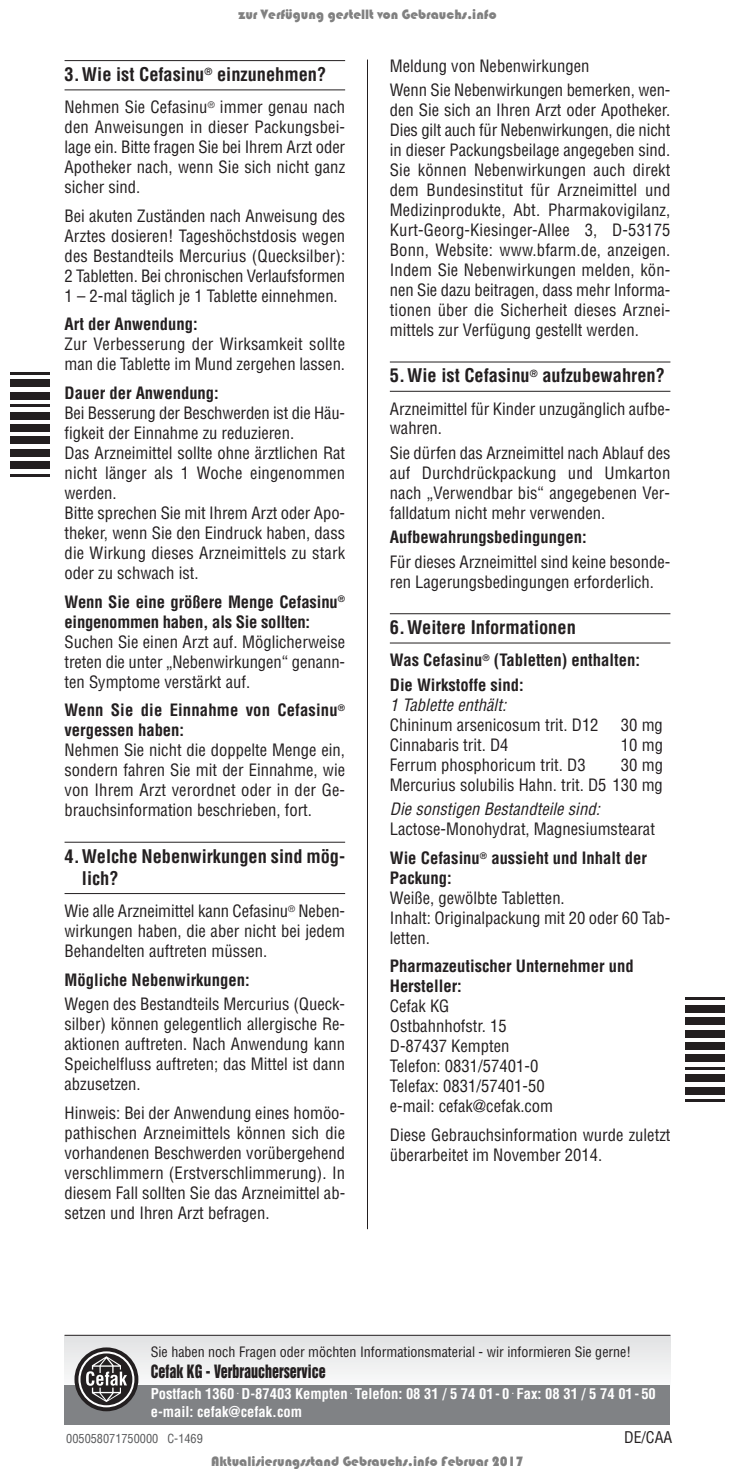
<style>
.page{position:relative;width:735px;height:1474px;background:#fff}
.page>*{position:absolute;margin:0;border:0;box-sizing:border-box;transform-origin:0 0}
.t1{font:700 condensed 18.38px/22.1px "Helvetica";color:#231f20}
.t2{font:16.8px "Helvetica Inserat";color:#231f20;scale:.83 1}
.t3{font:condensed 16.62px/19.9px "Helvetica";color:#231f20;text-align:justify}
.t4{font:700 condensed 16.62px/19.9px "Helvetica";color:#231f20}
.t5{font:italic condensed 16.62px "Helvetica";color:#231f20}
.t6{font:condensed 15.75px "Helvetica";color:#231f20}
.t7{font:700 condensed 14.53px/17.5px "Helvetica";color:#fff}
.t8{font:14px "Bauhaus 93";color:rgb(0 0 0/.5)}
.t9{font:condensed 14px "Helvetica";color:#231f20}
.t10{font:condensed 12.25px "Helvetica";color:#58595b}
.s1{font-weight:700}
</style>
<div class="page">
<hr style="left:367px;top:60px;width:1px;height:1169px;background:#231f20">
<hr style="left:64px;top:60px;width:281px;height:1px;background:#231f20">
<hr style="left:64px;top:90px;width:281px;height:1px;background:#231f20">
<hr style="left:64px;top:842px;width:281px;height:1px;background:#231f20">
<hr style="left:64px;top:893px;width:281px;height:1px;background:#231f20">
<hr style="left:389px;top:362px;width:281px;height:1px;background:#231f20">
<hr style="left:389px;top:391px;width:281px;height:1px;background:#231f20">
<hr style="left:389px;top:613px;width:281px;height:1px;background:#231f20">
<hr style="left:389px;top:642px;width:281px;height:1px;background:#231f20">
<div style="left:64px;top:1334px;width:606px;height:52px;background:#ededee"></div>
<div style="left:64px;top:1384px;width:606px;height:40px;background:#808285"></div>
<svg style="left:77px;top:1349px;width:58px;height:59px"></svg>
<div style="left:74px;top:1347px;width:64px;height:64px;border:4px solid #231f20;border-radius:50%"></div>
<svg style="left:80px;top:1353px;width:52px;height:52px"></svg>
<hr style="left:64px;top:1334px;width:606px;height:1px;background:#231f20">
<hr style="left:10px;top:372px;width:40px;height:3px;background:#231f20">
<div style="left:10px;top:379px;width:40px;height:8px;background:#231f20"></div>
<div style="left:10px;top:392px;width:40px;height:7px;background:#231f20"></div>
<hr style="left:10px;top:404px;width:40px;height:3px;background:#231f20">
<div style="left:10px;top:412px;width:40px;height:7px;background:#231f20"></div>
<div style="left:10px;top:424px;width:40px;height:8px;background:#231f20"></div>
<div style="left:10px;top:437px;width:40px;height:7px;background:#231f20"></div>
<div style="left:10px;top:449px;width:40px;height:7px;background:#231f20"></div>
<div style="left:10px;top:461px;width:40px;height:8px;background:#231f20"></div>
<hr style="left:10px;top:474px;width:40px;height:2px;background:#231f20">
<hr style="left:685px;top:1099px;width:39px;height:2px;background:#231f20">
<div style="left:685px;top:1086px;width:39px;height:8px;background:#231f20"></div>
<div style="left:685px;top:1074px;width:39px;height:7px;background:#231f20"></div>
<hr style="left:685px;top:1067px;width:39px;height:2px;background:#231f20">
<div style="left:685px;top:1054px;width:39px;height:8px;background:#231f20"></div>
<div style="left:685px;top:1042px;width:39px;height:7px;background:#231f20"></div>
<div style="left:685px;top:1029px;width:39px;height:8px;background:#231f20"></div>
<div style="left:685px;top:1017px;width:39px;height:7px;background:#231f20"></div>
<div style="left:685px;top:1005px;width:39px;height:7px;background:#231f20"></div>
<hr style="left:685px;top:997px;width:39px;height:3px;background:#231f20">
<p class="t8" style="left:238px;top:7px;width:259px">zur Verfügung gestellt von Gebrauchs.info</p>
<p class="t1" style="left:64px;top:65px;width:263px">3.Wie ist Cefasinu<sup>®</sup> einzunehmen?</p>
<p class="t3" style="left:64px;top:98px;width:282px">Nehmen Sie Cefasinu<sup>®</sup> immer genau nach den Anweisungen in dieser Packungsbei&shy;lage ein. Bitte fragen Sie bei Ihrem Arzt oder Apotheker nach, wenn Sie sich nicht ganz sicher sind.</p>
<p class="t3" style="left:64px;top:207px;width:282px">Bei akuten Zuständen nach Anweisung des Arztes dosieren! Tageshöchstdosis wegen des Bestandteils Mercurius (Quecksilber):<br>2 Tabletten. Bei chronischen Verlaufsformen 1 – 2-mal täglich je 1 Tablette einnehmen.</p>
<p class="t4" style="left:64px;top:316px;width:134px">Art der Anwendung:</p>
<p class="t3" style="left:64px;top:336px;width:282px">Zur Verbesserung der Wirksamkeit sollte man die Tablette im Mund zergehen lassen.</p>
<p class="t4" style="left:64px;top:384px;width:156px">Dauer der Anwendung:</p>
<p class="t3" style="left:64px;top:404px;width:282px;text-align:left">Bei Besserung der Beschwerden ist die Häu&shy;figkeit der Einnahme zu reduzieren.<br>Das Arzneimittel sollte ohne ärztlichen Rat nicht länger als 1 Woche eingenommen werden.<br>Bitte sprechen Sie mit Ihrem Arzt oder Apo&shy;theker, wenn Sie den Eindruck haben, dass die Wirkung dieses Arzneimittels zu stark oder zu schwach ist.</p>
<p class="t4" style="left:64px;top:593px;width:282px">Wenn Sie eine größere Menge Cefasinu<sup>® </sup>eingenommen haben, als Sie sollten:</p>
<p class="t3" style="left:64px;top:633px;width:282px">Suchen Sie einen Arzt auf. Möglicherweise treten die unter „Nebenwirkungen“ genann&shy;ten Symptome verstärkt auf.</p>
<p class="t4" style="left:64px;top:701px;width:282px">Wenn Sie die Einnahme von Cefasinu<sup>® </sup>vergessen haben:</p>
<p class="t3" style="left:64px;top:741px;width:282px">Nehmen Sie nicht die doppelte Menge ein, sondern fahren Sie mit der Einnahme, wie von Ihrem Arzt verordnet oder in der Ge&shy;brauchsinformation beschrieben, fort.</p>
<p class="t1" style="left:82px;top:846px;width:264px;text-indent:-17px">4.Welche Nebenwirkungen sind mög&shy;lich?</p>
<p class="t3" style="left:64px;top:902px;width:282px">Wie alle Arzneimittel kann Cefasinu<sup>®</sup> Neben&shy;wirkungen haben, die aber nicht bei jedem Behandelten auftreten müssen.</p>
<p class="t4" style="left:64px;top:970px;width:187px">Mögliche Nebenwirkungen:</p>
<p class="t3" style="left:64px;top:995px;width:282px">Wegen des Bestandteils Mercurius (Queck&shy;silber) können gelegentlich allergische Re&shy;aktionen auftreten. Nach Anwendung kann Speichelfluss auftreten; das Mittel ist dann abzusetzen.</p>
<p class="t3" style="left:64px;top:1104px;width:282px">Hinweis: Bei der Anwendung eines homöo&shy;pathischen Arzneimittels können sich die vorhandenen Beschwerden vorübergehend verschlimmern (Erstverschlimmerung). In diesem Fall sollten Sie das Arzneimittel ab&shy;setzen und Ihren Arzt befragen.</p>
<p class="t3" style="left:389px;top:55px;width:282px;line-height:24.5px">Meldung von Nebenwirkungen<br>Wenn Sie Nebenwirkungen bemerken, wen-</p>
<p class="t3" style="left:389px;top:102px;width:282px">den Sie sich an Ihren Arzt oder Apotheker.<br>Dies gilt auch für Nebenwirkungen, die nicht in dieser Packungsbeilage angegeben sind.<br>Sie können Nebenwirkungen auch direkt dem Bundesinstitut für Arzneimittel und Medizinprodukte, Abt. Pharmakovigilanz, Kurt-Georg-Kiesinger-Allee 3, D-53175<br>Bonn, Website: www.bfarm.de, anzeigen.<br>Indem Sie Nebenwirkungen melden, kön&shy;nen Sie dazu beitragen, dass mehr Informa&shy;tionen über die Sicherheit dieses Arznei&shy;mittels zur Verfügung gestellt werden.</p>
<p class="t1" style="left:389px;top:366px;width:276px">5.Wie ist Cefasinu<sup>®</sup> aufzubewahren?</p>
<p class="t3" style="left:389px;top:400px;width:282px">Arzneimittel für Kinder unzugänglich aufbe&shy;wahren.</p>
<p class="t3" style="left:389px;top:444px;width:282px">Sie dürfen das Arzneimittel nach Ablauf des auf Durchdrückpackung und Umkarton nach „Verwendbar bis“ angegebenen Ver&shy;falldatum nicht mehr verwenden.</p>
<p class="t4" style="left:389px;top:528px;width:198px">Aufbewahrungsbedingungen:</p>
<p class="t3" style="left:389px;top:553px;width:282px">Für dieses Arzneimittel sind keine besonde&shy;ren Lagerungsbedingungen erforderlich.</p>
<p class="t1" style="left:389px;top:618px;width:187px">6.Weitere Informationen</p>
<p class="t4" style="left:389px;top:649px;width:251px;line-height:24.5px">Was Cefasinu<sup>®</sup> (Tabletten) enthalten:<br>Die Wirkstoffe sind:</p>
<p class="t5" style="left:389px;top:698px;width:121px">1 Tablette enthält:</p>
<p class="t3" style="left:389px;top:716px;width:210px">Chininum arsenicosum trit. D12</p>
<p class="t3" style="left:620px;top:716px;width:44px">30 mg</p>
<p class="t3" style="left:389px;top:736px;width:120px">Cinnabaris trit. D4</p>
<p class="t3" style="left:620px;top:736px;width:44px">10 mg</p>
<p class="t3" style="left:389px;top:756px;width:197px">Ferrum phosphoricum trit. D3</p>
<p class="t3" style="left:389px;top:756px;width:274px;text-align:right">30 mg<br>Mercurius solubilis Hahn. trit. D5 130 mg</p>
<p class="t5" style="left:389px;top:802px;width:215px">Die sonstigen Bestandteile sind:</p>
<p class="t3" style="left:389px;top:815px;width:266px;line-height:28.9px">Lactose-Monohydrat, Magnesiumstearat<br><span class="s1">Wie Cefasinu</span><sup>®</sup> <span class="s1">aussieht und Inhalt der</span></p>
<p class="t4" style="left:389px;top:869px;width:63px">Packung:</p>
<p class="t3" style="left:389px;top:889px;width:282px;text-align:left">Weiße, gewölbte Tabletten.<br>Inhalt: Originalpackung mit 20 oder 60 Tab&shy;letten.</p>
<p class="t4" style="left:389px;top:957px;width:245px">Pharmazeutischer Unternehmer und<br>Hersteller:</p>
<p class="t3" style="left:389px;top:997px;width:165px;text-align:left">Cefak KG<br>Ostbahnhofstr. 15<br>D-87437 Kempten<br>Telefon: 0831/57401-0<br>Telefax: 0831/57401-50 e-mail: cefak@cefak.com</p>
<p class="t3" style="left:389px;top:1126px;width:282px">Diese Gebrauchsinformation wurde zuletzt überarbeitet im November 2014.</p>
<p class="t9" style="left:151px;top:1346px;width:481px">Sie haben noch Fragen oder möchten Informationsmaterial - wir informieren Sie gerne!</p>
<p class="t2" style="left:151px;top:1364px;width:212px">Cefak KG - Verbraucherservice</p>
<p class="t7" style="left:151px;top:1386px;width:506px">Postfach 1360 <sup>.</sup> D-87403 Kempten <sup>.</sup> Telefon: 08 31 / 5 74 01- 0 <sup>.</sup> Fax: 08 31 / 5 74 01- 50 e-mail: cefak@cefak.com</p>
<p class="t10" style="left:66px;top:1433px;width:138px">005058071750000 C-1469</p>
<p class="t6" style="left:623px;top:1430px;width:50px">DE/CAA</p>
<p class="t8" style="left:211px;top:1453px;width:314px">Aktualisierungsstand Gebrauchs.info Februar 2017</p>
</div>
